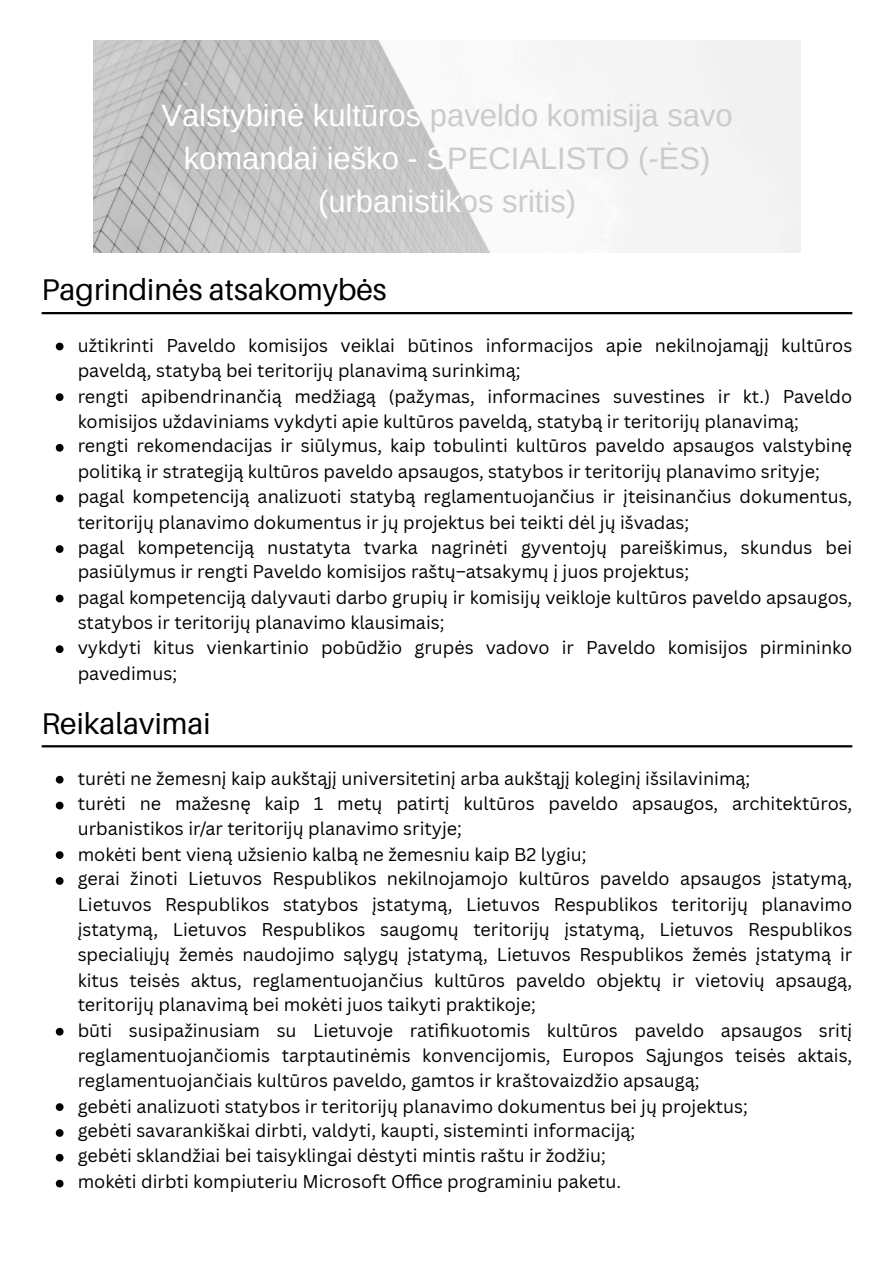
<style>
.page{position:relative;width:894px;height:1263px;background:#fff}
.page>*{position:absolute;margin:0;border:0;box-sizing:border-box;transform-origin:0 0}
.t1{font:30.9px/43px "Arimo";color:#fff;text-align:center}
.t2{font:30px "Aileron";color:#000}
.t3{font:18px/24.8px "Canva Sans";color:#000}
.s1{color:#caccca}
</style>
<div class="page">
<img style="left:93px;top:40px;width:707px;height:212px">
<hr style="left:42px;top:312px;width:810px;height:2px;background:#000">
<svg style="left:56px;top:343px;width:7px;height:7px"></svg>
<svg style="left:56px;top:393px;width:7px;height:8px"></svg>
<svg style="left:56px;top:444px;width:7px;height:8px"></svg>
<svg style="left:56px;top:495px;width:7px;height:7px"></svg>
<svg style="left:56px;top:545px;width:7px;height:8px"></svg>
<svg style="left:56px;top:595px;width:7px;height:7px"></svg>
<svg style="left:56px;top:645px;width:7px;height:8px"></svg>
<hr style="left:42px;top:745px;width:810px;height:2px;background:#000">
<svg style="left:56px;top:776px;width:7px;height:7px"></svg>
<svg style="left:56px;top:802px;width:7px;height:7px"></svg>
<svg style="left:56px;top:851px;width:7px;height:8px"></svg>
<svg style="left:56px;top:877px;width:7px;height:8px"></svg>
<svg style="left:56px;top:1028px;width:7px;height:7px"></svg>
<svg style="left:56px;top:1103px;width:7px;height:8px"></svg>
<svg style="left:56px;top:1129px;width:7px;height:8px"></svg>
<svg style="left:56px;top:1154px;width:7px;height:7px"></svg>
<svg style="left:56px;top:1180px;width:7px;height:7px"></svg>
<p class="t1" style="left:161px;top:93px;width:573px">Valstybinė kultūros <span class="s1">paveldo komisija savo </span>komandai ieško - S<span class="s1">PECIALISTO (-ĖS) </span>(urbanistik<span class="s1">os sritis)</span></p>
<p class="t2" style="left:42px;top:271px;width:346px">Pagrindinės atsakomybės</p>
<p class="t3" style="left:78px;top:333px;width:775px">užtikrinti Paveldo komisijos veiklai būtinos informacijos apie nekilnojamąjį kultūros paveldą, statybą bei teritorijų planavimą surinkimą;</p>
<p class="t3" style="left:78px;top:383px;width:775px">rengti apibendrinančią medžiagą (pažymas, informacines suvestines ir kt.) Paveldo komisijos uždaviniams vykdyti apie kultūros paveldą, statybą ir teritorijų planavimą;</p>
<p class="t3" style="left:78px;top:432px;width:775px;line-height:25.8px">rengti rekomendacijas ir siūlymus, kaip tobulinti kultūros paveldo apsaugos valstybinę politiką ir strategiją kultūros paveldo apsaugos, statybos ir teritorijų planavimo srityje;</p>
<p class="t3" style="left:78px;top:483px;width:775px;line-height:25.8px">pagal kompetenciją analizuoti statybą reglamentuojančius ir įteisinančius dokumentus, teritorijų planavimo dokumentus ir jų projektus bei teikti dėl jų išvadas;</p>
<p class="t3" style="left:78px;top:534px;width:775px">pagal kompetenciją nustatyta tvarka nagrinėti gyventojų pareiškimus, skundus bei pasiūlymus ir rengti Paveldo komisijos raštų–atsakymų į juos projektus;</p>
<p class="t3" style="left:78px;top:585px;width:775px">pagal kompetenciją dalyvauti darbo grupių ir komisijų veikloje kultūros paveldo apsaugos, statybos ir teritorijų planavimo klausimais;</p>
<p class="t3" style="left:78px;top:634px;width:775px;line-height:25.8px">vykdyti kitus vienkartinio pobūdžio grupės vadovo ir Paveldo komisijos pirmininko pavedimus;</p>
<p class="t2" style="left:42px;top:704px;width:170px">Reikalavimai</p>
<p class="t3" style="left:78px;top:766px;width:674px">turėti ne žemesnį kaip aukštąjį universitetinį arba aukštąjį koleginį išsilavinimą;</p>
<p class="t3" style="left:78px;top:791px;width:775px">turėti ne mažesnę kaip 1 metų patirtį kultūros paveldo apsaugos, architektūros, urbanistikos ir/ar teritorijų planavimo srityje;</p>
<p class="t3" style="left:78px;top:841px;width:510px">mokėti bent vieną užsienio kalbą ne žemesniu kaip B2 lygiu;</p>
<p class="t3" style="left:78px;top:866px;width:775px;line-height:25.2px;text-align:justify">gerai žinoti Lietuvos Respublikos nekilnojamojo kultūros paveldo apsaugos įstatymą, Lietuvos Respublikos statybos įstatymą, Lietuvos Respublikos teritorijų planavimo įstatymą, Lietuvos Respublikos saugomų teritorijų įstatymą, Lietuvos Respublikos specialiųjų žemės naudojimo sąlygų įstatymą, Lietuvos Respublikos žemės įstatymą ir kitus teisės aktus, reglamentuojančius kultūros paveldo objektų ir vietovių apsaugą, teritorijų planavimą bei mokėti juos taikyti praktikoje;</p>
<p class="t3" style="left:78px;top:1018px;width:775px;text-align:justify">būti susipažinusiam su Lietuvoje ratifi kuotomis kultūros paveldo apsaugos sritį reglamentuojančiomis tarptautinėmis konvencijomis, Europos Sąjungos teisės aktais, reglamentuojančiais kultūros paveldo, gamtos ir kraštovaizdžio apsaugą;</p>
<p class="t3" style="left:78px;top:1093px;width:671px">gebėti analizuoti statybos ir teritorijų planavimo dokumentus bei jų projektus;</p>
<p class="t3" style="left:78px;top:1118px;width:559px">gebėti savarankiškai dirbti, valdyti, kaupti, sisteminti informaciją;</p>
<p class="t3" style="left:78px;top:1143px;width:529px">gebėti sklandžiai bei taisyklingai dėstyti mintis raštu ir žodžiu;</p>
<p class="t3" style="left:78px;top:1169px;width:545px">mokėti dirbti kompiuteriu Microsoft Offi ce programiniu paketu.</p>
</div>
